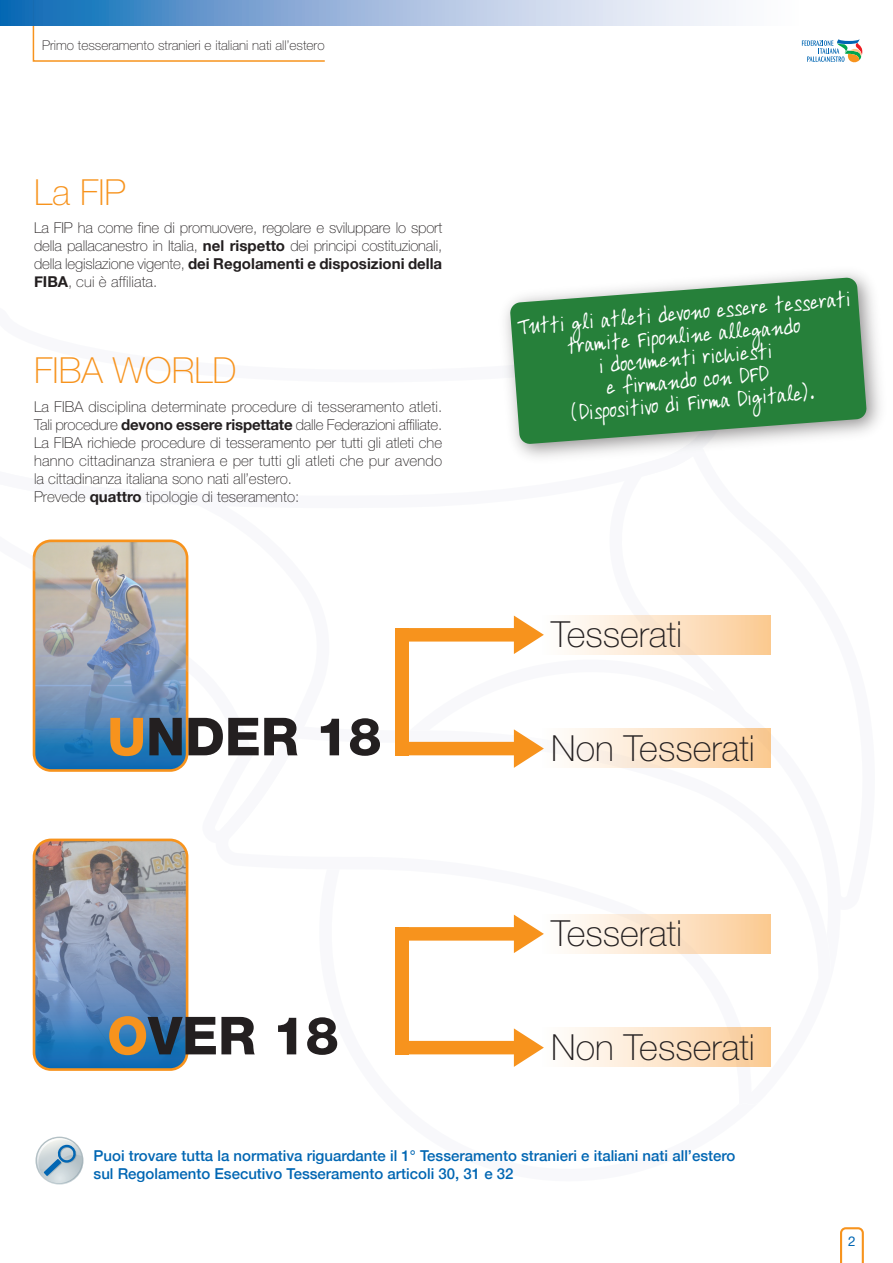
<style>
.page{position:relative;width:893px;height:1263px;background:#fff}
.page>*{position:absolute;margin:0;border:0;box-sizing:border-box;transform-origin:0 0}
.t1{font:800 52.5px "Helvetica Neue";color:#231f20}
.t2{font:100 36px "Helvetica Neue";color:#231f20}
.t3{font:100 36px "Helvetica Neue";color:#f7931d}
.t4{font:22.5px/22.5px "Ardleys Hand";color:#fff;text-align:center;scale:.85 1}
.t5{font:100 15px/18px "Helvetica Neue";color:#231f20}
.t6{font:500 15px/18px "Helvetica Neue";color:#0166b3}
.t7{font:100 13.5px "Helvetica Neue";color:#231f20}
.t8{font:13.5px "Helvetica Neue";color:#0166b3}
.s1{font-weight:700}
.s2{color:#f7931d}
</style>
<div class="page">
<svg style="left:32px;top:539px;width:157px;height:233px;background:#8d9dac"></svg>
<svg style="left:802px;top:39px;width:61px;height:24px"></svg>
<svg style="left:34px;top:842px;width:153px;height:225px;background:#768eac"></svg>
<div style="left:33px;top:838px;width:155px;height:233px;border:3px solid #f7931d;border-radius:17px"></div>
<div style="left:395px;top:628px;width:14px;height:127px;background:#f7931d"></div>
<svg style="left:567px;top:615px;width:203px;height:39px;background:#fce3c6"></svg>
<svg style="left:560px;top:729px;width:210px;height:39px;background:#fce3c8"></svg>
<svg style="left:567px;top:914px;width:203px;height:39px;background:#fce3c6"></svg>
<svg style="left:567px;top:1028px;width:203px;height:39px;background:#fce3c6"></svg>
<svg style="left:395px;top:1028px;width:149px;height:39px"></svg>
<svg style="left:409px;top:914px;width:135px;height:39px"></svg>
<div style="left:395px;top:927px;width:14px;height:127px;background:#f7931d"></div>
<svg style="left:409px;top:615px;width:135px;height:39px"></svg>
<svg style="left:395px;top:729px;width:149px;height:39px"></svg>
<svg style="left:510px;top:277px;width:357px;height:167px;background:#479158"></svg>
<svg style="left:36px;top:1136px;width:48px;height:49px"></svg>
<svg style="left:37px;top:1138px;width:46px;height:46px"></svg>
<svg style="left:32px;top:26px;width:293px;height:36px"></svg>
<svg style="left:0;top:0;width:729px;height:26px;background:#92b5db"></svg>
<svg style="left:840px;top:1227px;width:24px;height:36px"></svg>
<p class="t7" style="left:42px;top:38px;width:284px">Primo tesseramento stranieri e italiani nati all’estero</p>
<h2 class="t3" style="left:34px;top:172px;width:93px">La FIP</h2>
<p class="t5" style="left:34px;top:219px;width:410px;text-align:justify">La FIP ha come fine di promuovere, regolare e sviluppare lo sport della pallacanestro in Italia, <span class="s1">nel rispetto</span> dei principi costituzionali, della legislazione vigente, <span class="s1">dei Regolamenti e disposizioni della FIBA</span>, cui è affiliata.</p>
<h2 class="t3" style="left:34px;top:350px;width:204px">FIBA WORLD</h2>
<p class="t5" style="left:34px;top:398px;width:410px">La FIBA disciplina determinate procedure di tesseramento atleti.<br>Tali procedure <span class="s1">devono essere rispettate</span> dalle Federazioni affiliate.<br>La FIBA richiede procedure di tesseramento per tutti gli atleti che hanno cittadinanza straniera e per tutti gli atleti che pur avendo la cittadinanza italiana sono nati all’estero.<br>Prevede <span class="s1">quattro</span> tipologie di teseramento:</p>
<h1 class="t1" style="left:107px;top:705px;width:276px"><span class="s2">U</span>NDER 18</h1>
<h1 class="t1" style="left:107px;top:1004px;width:233px"><span class="s2">O</span>VER 18</h1>
<h3 class="t4" style="left:518px;top:315px;width:393px;rotate:-5deg">Tutti gli atleti devono essere tesserati tramite Fiponline allegando<br>i documenti richiesti<br>e firmando con DFD<br>(Dispositivo di Firma Digitale).</h3>
<h2 class="t2" style="left:551px;top:614px;width:133px">Tesserati</h2>
<h2 class="t2" style="left:551px;top:728px;width:205px">Non Tesserati</h2>
<h2 class="t2" style="left:551px;top:913px;width:133px">Tesserati</h2>
<h2 class="t2" style="left:551px;top:1027px;width:205px">Non Tesserati</h2>
<p class="t6" style="left:94px;top:1145px;width:643px">Puoi trovare tutta la normativa riguardante il 1° Tesseramento stranieri e italiani nati all’estero sul Regolamento Esecutivo Tesseramento articoli 30, 31 e 32</p>
<p class="t8" style="left:848px;top:1233px;width:9px">2</p>
</div>
